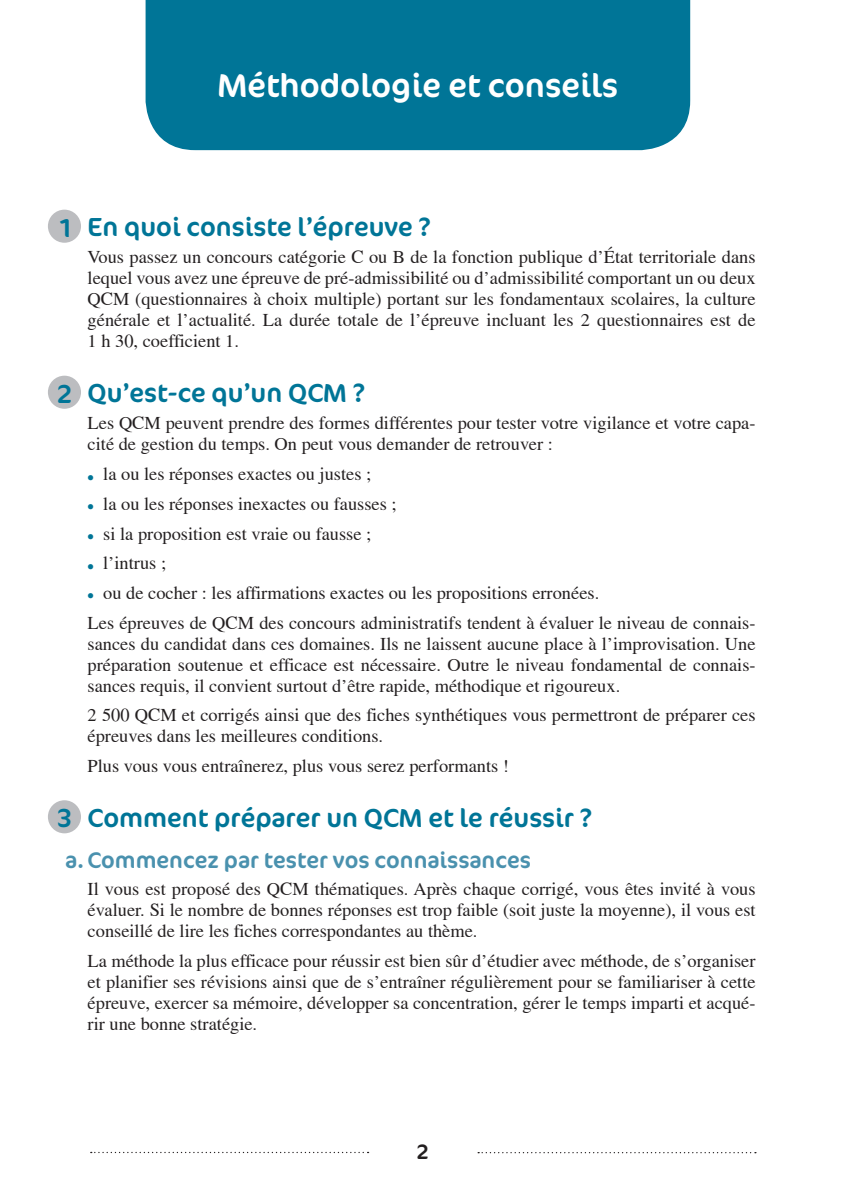
<style>
.page{position:relative;width:845px;height:1191px;background:#fff}
.page>*{position:absolute;margin:0;border:0;box-sizing:border-box;transform-origin:0 0}
.t1{font:33.25px "Cocon OT";color:#fff}
.t2{font:26.25px "Cocon OT";color:#007597}
.t3{font:22.75px "Cocon OT";color:#4a91ae}
.t4{font:21px "Cocon OT";color:#231f20}
.t5{font:18.38px/21px "Times";color:#231f20;text-align:justify}
.s1{font-weight:700;color:#007597}
</style>
<div class="page">
<div style="left:145px;top:0;width:544px;height:150px;background:#007597"></div>
<svg style="left:478px;top:1152px;width:277px;height:1px"></svg>
<svg style="left:91px;top:1151px;width:277px;height:2px"></svg>
<div style="left:48px;top:210px;width:33px;height:33px;background:#bcbdc0;border-radius:50%"></div>
<div style="left:48px;top:376px;width:33px;height:33px;background:#bcbdc0;border-radius:50%"></div>
<div style="left:48px;top:800px;width:33px;height:33px;background:#bcbdc0;border-radius:50%"></div>
<h1 class="t1" style="left:217px;top:66px;width:402px">Méthodologie et conseils</h1>
<h2 class="t2" style="left:88px;top:212px;width:345px">En quoi consiste l’épreuve ?</h2>
<p class="t5" style="left:88px;top:247px;width:669px">Vous passez un concours catégorie C ou B de la fonction publique d’État territoriale dans lequel vous avez une épreuve de pré-admissibilité ou d’admissibilité comportant un ou deux QCM (questionnaires à choix multiple) portant sur les fondamentaux scolaires, la culture générale et l’actualité. La durée totale de l’épreuve incluant les 2 questionnaires est de 1 h 30, coefficient 1.</p>
<h2 class="t2" style="left:88px;top:378px;width:279px">Qu’est-ce qu’un QCM ?</h2>
<p class="t5" style="left:88px;top:413px;width:669px">Les QCM peuvent prendre des formes différentes pour tester votre vigilance et votre capa&shy;cité de gestion du temps. On peut vous demander de retrouver :</p>
<p class="t5" style="left:88px;top:463px;width:285px"><span class="s1">•</span> la ou les réponses exactes ou justes ;</p>
<p class="t5" style="left:88px;top:493px;width:310px"><span class="s1">•</span> la ou les réponses inexactes ou fausses ;</p>
<p class="t5" style="left:88px;top:523px;width:285px"><span class="s1">•</span> si la proposition est vraie ou fausse ;</p>
<p class="t5" style="left:88px;top:552px;width:80px"><span class="s1">•</span> l’intrus ;</p>
<p class="t5" style="left:88px;top:578px;width:669px;line-height:29.8px"><span class="s1">•</span> ou de cocher : les affirmations exactes ou les propositions erronées.<br>Les épreuves de QCM des concours administratifs tendent à évaluer le niveau de connais-</p>
<p class="t5" style="left:88px;top:633px;width:669px">sances du candidat dans ces domaines. Ils ne laissent aucune place à l’improvisation. Une préparation soutenue et efficace est nécessaire. Outre le niveau fondamental de connais&shy;sances requis, il convient surtout d’être rapide, méthodique et rigoureux.</p>
<p class="t5" style="left:88px;top:704px;width:669px">2 500 QCM et corrigés ainsi que des fiches synthétiques vous permettront de préparer ces épreuves dans les meilleures conditions.</p>
<p class="t5" style="left:88px;top:755px;width:422px">Plus vous vous entraînerez, plus vous serez performants !</p>
<h2 class="t2" style="left:88px;top:802px;width:506px">Comment préparer un QCM et le réussir ?</h2>
<p class="t3" style="left:65px;top:846px;width:467px">a. Commencez par tester vos connaissances</p>
<p class="t5" style="left:88px;top:878px;width:669px">Il vous est proposé des QCM thématiques. Après chaque corrigé, vous êtes invité à vous évaluer. Si le nombre de bonnes réponses est trop faible (soit juste la moyenne), il vous est conseillé de lire les fiches correspondantes au thème.</p>
<p class="t5" style="left:88px;top:950px;width:669px">La méthode la plus efficace pour réussir est bien sûr d’étudier avec méthode, de s’organiser et planifier ses révisions ainsi que de s’entraîner régulièrement pour se familiariser à cette épreuve, exercer sa mémoire, développer sa concentration, gérer le temps imparti et acqué&shy;rir une bonne stratégie.</p>
<h2 class="t2" style="left:57px;top:212px;width:17px">1</h2>
<h2 class="t2" style="left:57px;top:378px;width:17px">2</h2>
<h2 class="t2" style="left:57px;top:802px;width:17px">3</h2>
<p class="t4" style="left:416px;top:1139px;width:14px">2</p>
</div>
